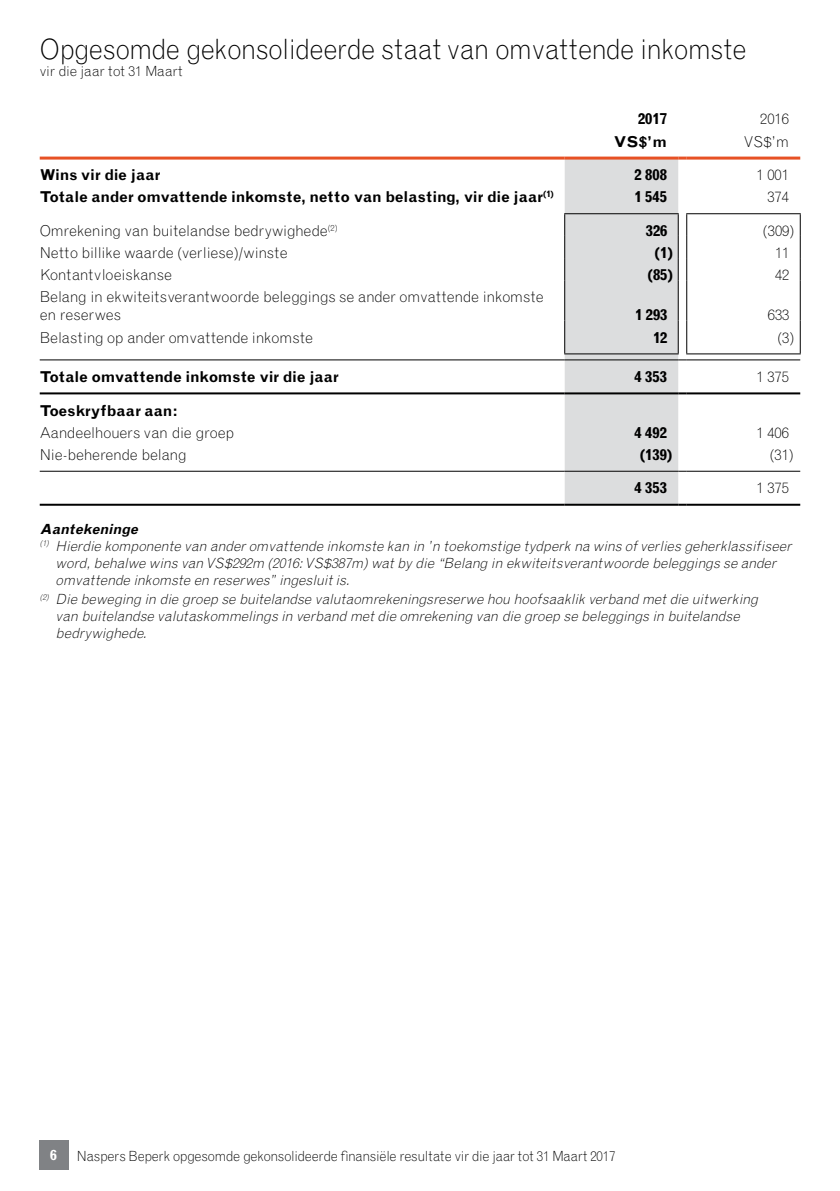
<style>
.page{position:relative;width:840px;height:1191px;background:#fff}
.page>*{position:absolute;margin:0;border:0;box-sizing:border-box;transform-origin:0 0}
.t1{font:300 28px "Grotesque MT Std";letter-spacing:-.015em;color:#000;scale:.95 1}
.t2{font:300 15px/18px "Grotesque MT Std";letter-spacing:-.01em;color:#000}
.t3{font:700 15px "Grotesque MT Std";color:#000}
.t4{font:700 15px "Grotesque MT Std";letter-spacing:-.02em;color:#000}
.t5{font:italic 300 14px/16.8px "Grotesque MT Std";color:#000}
.t6{font:300 14px "Grotesque MT Std";letter-spacing:-.01em;color:#000;scale:.95 1}
.t7{font:300 14px "Grotesque MT Std";letter-spacing:-.01em;color:#000}
.t8{font:italic 700 14px "Grotesque MT Std";color:#000}
.t9{font:700 14px "Grotesque MT Std";color:#fff}
</style>
<div class="page">
<div style="left:39px;top:1140px;width:29px;height:30px;background:#808285"></div>
<hr style="left:40px;top:157px;width:524px;height:3px;background:#e75124">
<hr style="left:686px;top:157px;width:113px;height:3px;background:#e75124">
<hr style="left:40px;top:359px;width:524px;height:1px;background:#000">
<hr style="left:686px;top:359px;width:113px;height:1px;background:#000">
<hr style="left:40px;top:471px;width:524px;height:1px;background:#000">
<hr style="left:686px;top:471px;width:113px;height:1px;background:#000">
<hr style="left:40px;top:392px;width:524px;height:2px;background:#000">
<hr style="left:686px;top:392px;width:113px;height:2px;background:#000">
<hr style="left:40px;top:504px;width:524px;height:2px;background:#000">
<hr style="left:686px;top:504px;width:113px;height:2px;background:#000">
<hr style="left:685px;top:213px;width:115px;height:1px;background:#000">
<svg style="left:564px;top:157px;width:122px;height:349px;background:#d7d7d7"></svg>
<svg style="left:799px;top:214px;width:1px;height:66px"></svg>
<hr style="left:685px;top:280px;width:1px;height:40px;background:#000">
<hr style="left:799px;top:280px;width:1px;height:40px;background:#000">
<hr style="left:685px;top:320px;width:1px;height:33px;background:#000">
<hr style="left:799px;top:320px;width:1px;height:33px;background:#000">
<hr style="left:685px;top:353px;width:115px;height:1px;background:#000">
<h1 class="t1" style="left:40px;top:32px;width:745px">Opgesomde gekonsolideerde staat van omvattende inkomste</h1>
<p class="t7" style="left:40px;top:63px;width:144px">vir die jaar tot 31 Maart</p>
<p class="t3" style="left:637px;top:110px;width:30px">2017</p>
<p class="t2" style="left:759px;top:110px;width:30px">2016</p>
<p class="t3" style="left:613px;top:133px;width:55px">VS$’m</p>
<p class="t2" style="left:743px;top:132px;width:47px">VS$’m</p>
<p class="t3" style="left:40px;top:166px;width:122px">Wins vir die jaar</p>
<p class="t3" style="left:634px;top:166px;width:34px">2 808</p>
<p class="t2" style="left:756px;top:166px;width:34px">1 001</p>
<p class="t3" style="left:40px;top:188px;width:515px">Totale ander omvattende inkomste, netto van belasting, vir die jaar<sup>(1)</sup></p>
<p class="t3" style="left:634px;top:188px;width:34px">1 545</p>
<p class="t2" style="left:766px;top:188px;width:23px">374</p>
<p class="t2" style="left:40px;top:222px;width:299px">Omrekening van buitelandse bedrywighede<sup>(2)</sup></p>
<p class="t3" style="left:645px;top:222px;width:23px">326</p>
<p class="t2" style="left:762px;top:222px;width:33px">(309)</p>
<p class="t2" style="left:40px;top:244px;width:249px">Netto billike waarde (verliese)/winste</p>
<p class="t3" style="left:654px;top:244px;width:20px">(1)</p>
<p class="t2" style="left:774px;top:244px;width:16px">11</p>
<p class="t2" style="left:40px;top:266px;width:134px">Kontantvloeiskanse</p>
<p class="t3" style="left:647px;top:266px;width:27px">(85)</p>
<p class="t2" style="left:774px;top:266px;width:16px">42</p>
<p class="t2" style="left:40px;top:288px;width:505px">Belang in ekwiteitsverantwoorde beleggings se ander omvattende inkomste en reserwes</p>
<p class="t3" style="left:634px;top:306px;width:34px">1 293</p>
<p class="t2" style="left:767px;top:306px;width:23px">633</p>
<p class="t2" style="left:40px;top:328px;width:275px">Belasting op ander omvattende inkomste</p>
<p class="t3" style="left:652px;top:328px;width:16px">12</p>
<p class="t2" style="left:777px;top:328px;width:18px">(3)</p>
<p class="t4" style="left:40px;top:368px;width:300px">Totale omvattende inkomste vir die jaar</p>
<p class="t3" style="left:634px;top:368px;width:34px">4 353</p>
<p class="t2" style="left:756px;top:368px;width:34px">1 375</p>
<p class="t3" style="left:40px;top:401px;width:139px">Toeskryfbaar aan:</p>
<p class="t2" style="left:40px;top:423px;width:196px">Aandeelhouers van die groep</p>
<p class="t3" style="left:634px;top:423px;width:34px">4 492</p>
<p class="t2" style="left:756px;top:423px;width:34px">1 406</p>
<p class="t2" style="left:40px;top:445px;width:148px">Nie-beherende belang</p>
<p class="t3" style="left:639px;top:446px;width:34px">(139)</p>
<p class="t2" style="left:769px;top:445px;width:26px">(31)</p>
<p class="t3" style="left:634px;top:479px;width:34px">4 353</p>
<p class="t2" style="left:756px;top:479px;width:34px">1 375</p>
<p class="t8" style="left:40px;top:521px;width:103px">Aantekeninge</p>
<p class="t5" style="left:40px;top:537px;width:756px"><sup>(1)</sup> Hierdie komponente van anderomvattende inkomste kan in ’n toekomstige tydperk na wins ofverlies geherklassifiseer</p>
<p class="t5" style="left:56px;top:554px;width:725px">word,behalwe wins van VS$292m (2016:VS$387m)watby die “Belang in ekwiteitsverantwoorde beleggings se ander</p>
<p class="t5" style="left:56px;top:571px;width:299px">omvattende inkomste en reserwes”ingesluitis.</p>
<p class="t5" style="left:56px;top:591px;width:707px;text-indent:-16px"><sup>(2)</sup> Die beweging in die groep se buitelandse valutaomrekeningsreserwe hou hoofsaaklik verband metdie uitwerking van buitelandse valutaskommelings in verband metdie omrekening van die groep se beleggings in buitelandse bedrywighede.</p>
<p class="t9" style="left:50px;top:1147px;width:8px">6</p>
<p class="t6" style="left:77px;top:1147px;width:568px">Naspers Beperk opgesomde gekonsolideerde finansiële resultate vir die jaar tot 31 Maart 2017</p>
</div>
